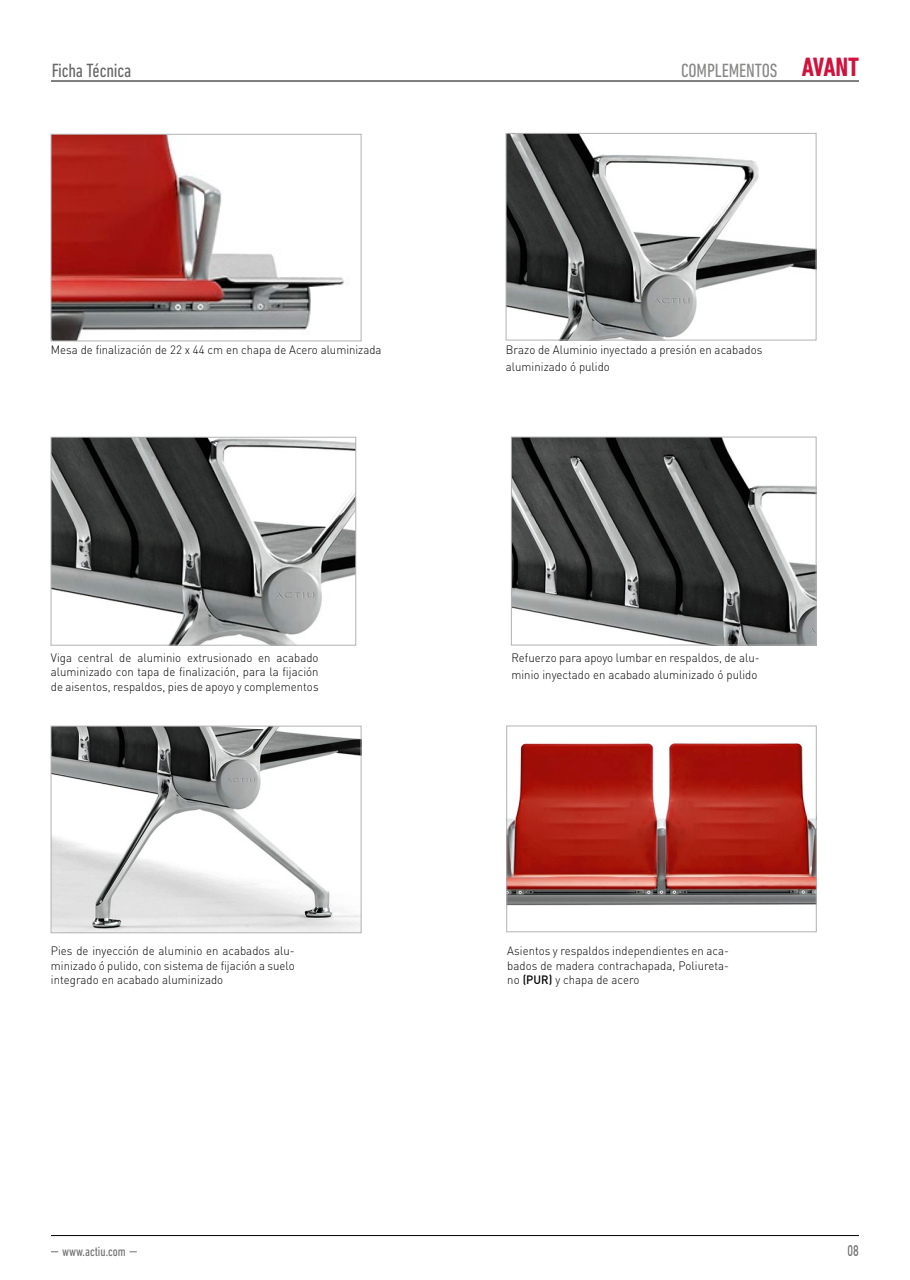
<style>
.page{position:relative;width:910px;height:1280px;background:#fff}
.page>*{position:absolute;margin:0;border:0;box-sizing:border-box;transform-origin:0 0}
.t1{font:700 condensed 27px "DIN Next LT Pro";letter-spacing:-.02em;color:#d1123c}
.t2{font:condensed 19.5px "DIN Next LT Pro";letter-spacing:-.005em;color:#000}
.t3{font:condensed 19.5px "DIN Next LT Pro";letter-spacing:-.005em;color:#878786}
.t4{font:500 15.15px "DIN Pro";color:#6e6e6e;scale:.7 1}
.t5{font:condensed 13.5px "DIN Next LT Pro";color:#6e6e6e}
.t6{font:300 12px/14.4px "DIN Pro";letter-spacing:.005em;color:#000;text-align:justify;scale:.95 1}
.s1{font-weight:500}
</style>
<div class="page">
<hr style="left:51px;top:81px;width:808px;height:1px;background:#000">
<hr style="left:51px;top:1235px;width:808px;height:1px;background:#000">
<img style="left:53px;top:136px;width:292px;height:203px">
<div style="left:51px;top:134px;width:310px;height:207px;border:1px solid #b2b2b2"></div>
<img style="left:508px;top:135px;width:306px;height:203px">
<div style="left:506px;top:133px;width:310px;height:207px;border:1px solid #b2b2b2"></div>
<img style="left:53px;top:728px;width:306px;height:203px">
<div style="left:51px;top:726px;width:310px;height:207px;border:1px solid #b2b2b2"></div>
<img style="left:53px;top:439px;width:301px;height:204px">
<div style="left:51px;top:437px;width:305px;height:208px;border:1px solid #b2b2b2"></div>
<img style="left:513px;top:439px;width:301px;height:204px">
<div style="left:511px;top:437px;width:305px;height:208px;border:1px solid #b2b2b2"></div>
<img style="left:509px;top:742px;width:305px;height:164px">
<div style="left:507px;top:726px;width:309px;height:206px;border:1px solid #b2b2b2"></div>
<h2 class="t2" style="left:51px;top:60px;width:82px">Ficha Técnica</h2>
<h2 class="t3" style="left:681px;top:60px;width:98px">COMPLEMENTOS</h2>
<h1 class="t1" style="left:802px;top:51px;width:59px">AVANT</h1>
<p class="t6" style="left:51px;top:342px;width:350px">Mesa de finalización de 22 x 44 cm en chapa de Acero aluminizada</p>
<p class="t6" style="left:506px;top:341px;width:271px;line-height:16.5px">Brazo de Aluminio inyectado a presión en acabados aluminizado ó pulido</p>
<p class="t6" style="left:51px;top:650px;width:283px">Viga central de aluminio extrusionado en acabado aluminizado con tapa de finalización, para la fijación de aisentos, respaldos, pies de apoyo y complementos</p>
<p class="t6" style="left:511px;top:649px;width:263px;line-height:16.5px">Refuerzo para apoyo lumbar en respaldos, de alu&shy;minio inyectado en acabado aluminizado ó pulido</p>
<p class="t6" style="left:51px;top:943px;width:258px">Pies de inyección de aluminio en acabados alu&shy;minizado ó pulido, con sistema de fijación a suelo integrado en acabado aluminizado</p>
<p class="t6" style="left:507px;top:943px;width:235px">Asientos y respaldos independientes en aca&shy;bados de madera contrachapada, Poliureta&shy;no <span class="s1">(PUR)</span> y chapa de acero</p>
<p class="t5" style="left:62px;top:1243px;width:65px">www.actiu.com</p>
<p class="t4" style="left:848px;top:1240px;width:18px">08</p>
</div>
